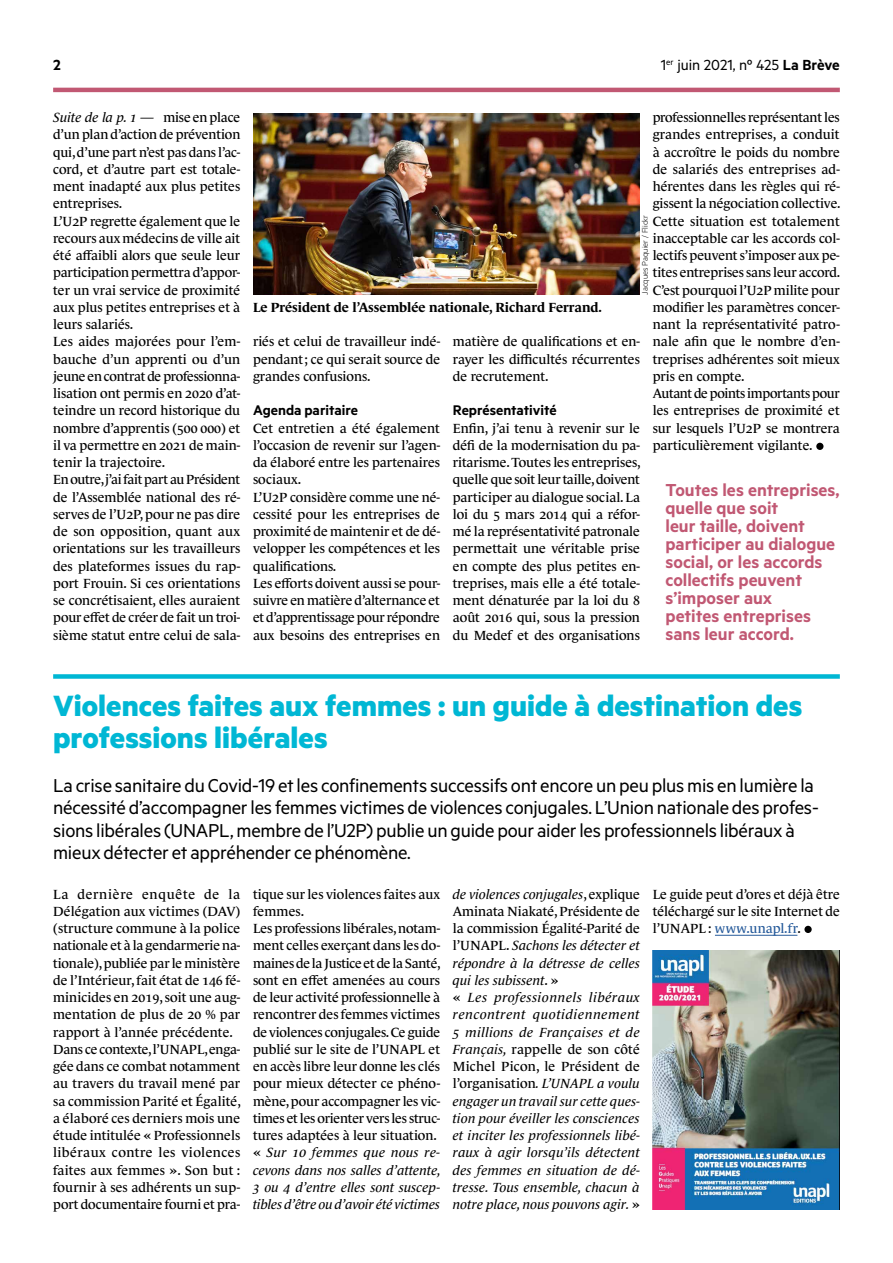
<style>
.page{position:relative;width:893px;height:1263px;background:#fff}
.page>*{position:absolute;margin:0;border:0;box-sizing:border-box;transform-origin:0 0}
.t1{font:700 33px/31.5px "Metric";color:#00b7d4}
.t2{font:21px/22.5px "Metric";letter-spacing:-.01em;color:#000}
.t3{font:600 19.5px/18px "Metric";color:#c15873}
.t4{font:16.5px "Metric";color:#000}
.t5{font:600 16.5px "Metric";color:#000}
.t6{font:600 15.75px "Metric";color:#000}
.t7{font:13.5px/17.2px "Le Monde Journal Std";color:#000}
.t8{font:italic 13.5px/17.2px "Le Monde Journal Std";letter-spacing:.01em;color:#000}
.t9{font:700 13.5px "Le Monde Journal Std";color:#000}
.t10{font:300 9px "Metric";color:#000}
.s1{font-weight:600}
.s2{font-style:italic}
.s3{font-style:normal}
.s4{color:#275b9b}
</style>
<div class="page">
<div style="left:816px;top:443px;width:7px;height:7px;background:#000;border-radius:50%"></div>
<hr style="left:53px;top:88px;width:787px;height:4px;background:#c15873">
<div style="left:53px;top:674px;width:787px;height:5px;background:#00b7d4"></div>
<hr style="left:715px;top:935px;width:82px;height:1px;background:#275b9b">
<div style="left:804px;top:926px;width:8px;height:7px;background:#000;border-radius:50%"></div>
<img style="left:253px;top:114px;width:387px;height:181px">
<img style="left:653px;top:950px;width:187px;height:259px">
<p class="t5" style="left:53px;top:55px;width:9px">2</p>
<p class="t4" style="left:661px;top:56px;width:180px">1<sup>er</sup> juin 2021, nº 425 <span class="s1">La Brève</span></p>
<p class="t7" style="left:53px;top:109px;width:189px;text-indent:110px">mise en place d’un plan d’action de prévention qui, d’une part n’est pas dans l’ac&shy;cord, et d’autre part est totale&shy;ment inadapté aux plus petites entreprises.<br>L’U2P regrette également que le recours aux médecins de ville ait été affaibli alors que seule leur participation permettra d’appor&shy;ter un vrai service de proximité aux plus petites entreprises et à leurs salariés.<br>Les aides majorées pour l’em&shy;bauche d’un apprenti ou d’un jeune en contrat de professionna&shy;lisation ont permis en 2020 d’at&shy;teindre un record historique du nombre d’apprentis (500 000) et il va permettre en 2021 de main&shy;tenir la trajectoire.<br>En outre, j’ai fait part au Président de l’Assemblée national des ré&shy;serves de l’U2P, pour ne pas dire de son opposition, quant aux orientations sur les travailleurs des plateformes issues du rap&shy;port Frouin. Si ces orientations se concrétisaient, elles auraient pour effet de créer de fait un troi&shy;sième statut entre celui de sala-</p>
<p class="t8" style="left:53px;top:109px;width:102px">Suite de la p. 1 —</p>
<p class="t7" style="left:653px;top:109px;width:189px">professionnelles représentant les grandes entreprises, a conduit à accroître le poids du nombre de salariés des entreprises ad&shy;hérentes dans les règles qui ré&shy;gissent la négociation collective.<br>Cette situation est totalement inacceptable car les accords col&shy;lectifs peuvent s’imposer aux pe&shy;tites entreprises sans leur accord.<br>C’est pourquoi l’U2P milite pour modifier les paramètres concer&shy;nant la représentativité patro&shy;nale afin que le nombre d’en&shy;treprises adhérentes soit mieux pris en compte.<br>Autant de points importants pour les entreprises de proximité et sur lesquels l’U2P se montrera particulièrement vigilante.</p>
<h3 class="t3" style="left:665px;top:480px;width:176px">Toutes les entreprises, quelle que soit<br>leur taille, doivent participer au dialogue social, or les accords collectifs peuvent s’imposer aux<br>petites entreprises sans leur accord.</h3>
<p class="t10" style="left:640px;top:295px;width:81px;rotate:-90deg">Jacques Paquier / Flickr</p>
<p class="t9" style="left:253px;top:300px;width:350px">Le Président de l’Assemblée nationale, Richard Ferrand.</p>
<p class="t7" style="left:453px;top:333px;width:189px;text-align:justify">matière de qualifications et en&shy;rayer les difficultés récurrentes de recrutement.</p>
<p class="t6" style="left:453px;top:401px;width:105px">Représentativité</p>
<p class="t7" style="left:453px;top:419px;width:189px;text-align:justify">Enfin, j’ai tenu à revenir sur le défi de la modernisation du pa&shy;ritarisme. Toutes les entreprises, quelle que soit leur taille, doivent participer au dialogue social. La loi du 5 mars 2014 qui a réfor&shy;mé la représentativité patronale permettait une véritable prise en compte des plus petites en&shy;treprises, mais elle a été totale&shy;ment dénaturée par la loi du 8 août 2016 qui, sous la pression du Medef et des organisations</p>
<p class="t7" style="left:253px;top:333px;width:189px;text-align:justify">riés et celui de travailleur indé&shy;pendant; ce qui serait source de grandes confusions.</p>
<p class="t6" style="left:253px;top:401px;width:107px">Agenda paritaire</p>
<p class="t7" style="left:253px;top:419px;width:189px">Cet entretien a été également l’occasion de revenir sur l’agen&shy;da élaboré entre les partenaires sociaux.<br>L’U2P considère comme une né&shy;cessité pour les entreprises de proximité de maintenir et de dé&shy;velopper les compétences et les qualifications.<br>Les efforts doivent aussi se pour&shy;suivre en matière d’alternance et et d’apprentissage pour répondre aux besoins des entreprises en</p>
<h1 class="t1" style="left:53px;top:689px;width:751px">Violences faites aux femmes : un guide à destination des professions libérales</h1>
<p class="t2" style="left:53px;top:773px;width:767px">La crise sanitaire du Covid-19 et les confinements successifs ont encore un peu plus mis en lumière la nécessité d’accompagner les femmes victimes de violences conjugales. L’Union nationale des profes&shy;sions libérales (UNAPL, membre de l’U2P) publie un guide pour aider les professionnels libéraux à mieux détecter et appréhender ce phénomène.</p>
<p class="t7" style="left:53px;top:885px;width:189px">La dernière enquête de la<br>Délégation aux victimes (DAV) (structure commune à la police nationale et à la gendarmerie na&shy;tionale), publiée par le ministère de l’Intérieur, fait état de 146 fé&shy;minicides en 2019, soit une aug&shy;mentation de plus de 20 % par rapport à l’année précédente.<br>Dans ce contexte, l’UNAPL, enga&shy;gée dans ce combat notamment au travers du travail mené par sa commission Parité et Égalité, a élaboré ces derniers mois une étude intitulée « Professionnels libéraux contre les violences faites aux femmes ». Son but : fournir à ses adhérents un sup&shy;port documentaire fourni et pra-</p>
<p class="t7" style="left:253px;top:885px;width:189px">tique sur les violences faites aux femmes.<br>Les professions libérales, notam&shy;ment celles exerçant dans les do&shy;maines de la Justice et de la Santé, sont en effet amenées au cours de leur activité professionnelle à rencontrer des femmes victimes de violences conjugales. Ce guide publié sur le site de l’UNAPL et en accès libre leur donne les clés pour mieux détecter ce phéno&shy;mène, pour accompagner les vic&shy;times et les orienter vers les struc&shy;tures adaptées à leur situation. « <span class="s2">Sur 10 femmes que nous re&shy;cevons dans nos salles d’attente,<br>3 ou 4 d’entre elles sont suscep&shy;tibles d’être ou d’avoir été victimes</span></p>
<p class="t8" style="left:453px;top:885px;width:189px">de violences conjugales<span class="s3">, explique<br>Aminata Niakaté, Présidente de la commission Égalité-Parité de l’UNAPL.</span> Sachons les détecter et répondre à la détresse de celles qui les subissent<span class="s3">. »<br>«</span> Les professionnels libéraux rencontrent quotidiennement<br>5 millions de Françaises et de<br>Français, <span class="s3">rappelle de son côté<br>Michel Picon, le Président de l’organisation</span>. L’UNAPL a voulu engager un travail sur cette ques&shy;tion pour éveiller les consciences et inciter les professionnels libé&shy;raux à agir lorsqu’ils détectent des femmes en situation de dé&shy;tresse. Tous ensemble, chacun à notre place, nous pouvons agir. <span class="s3">»</span></p>
<p class="t7" style="left:653px;top:885px;width:189px;text-align:justify">Le guide peut d’ores et déjà être téléchargé sur le site Internet de l’UNAPL : <span class="s4">www.unapl.fr</span>.</p>
</div>
